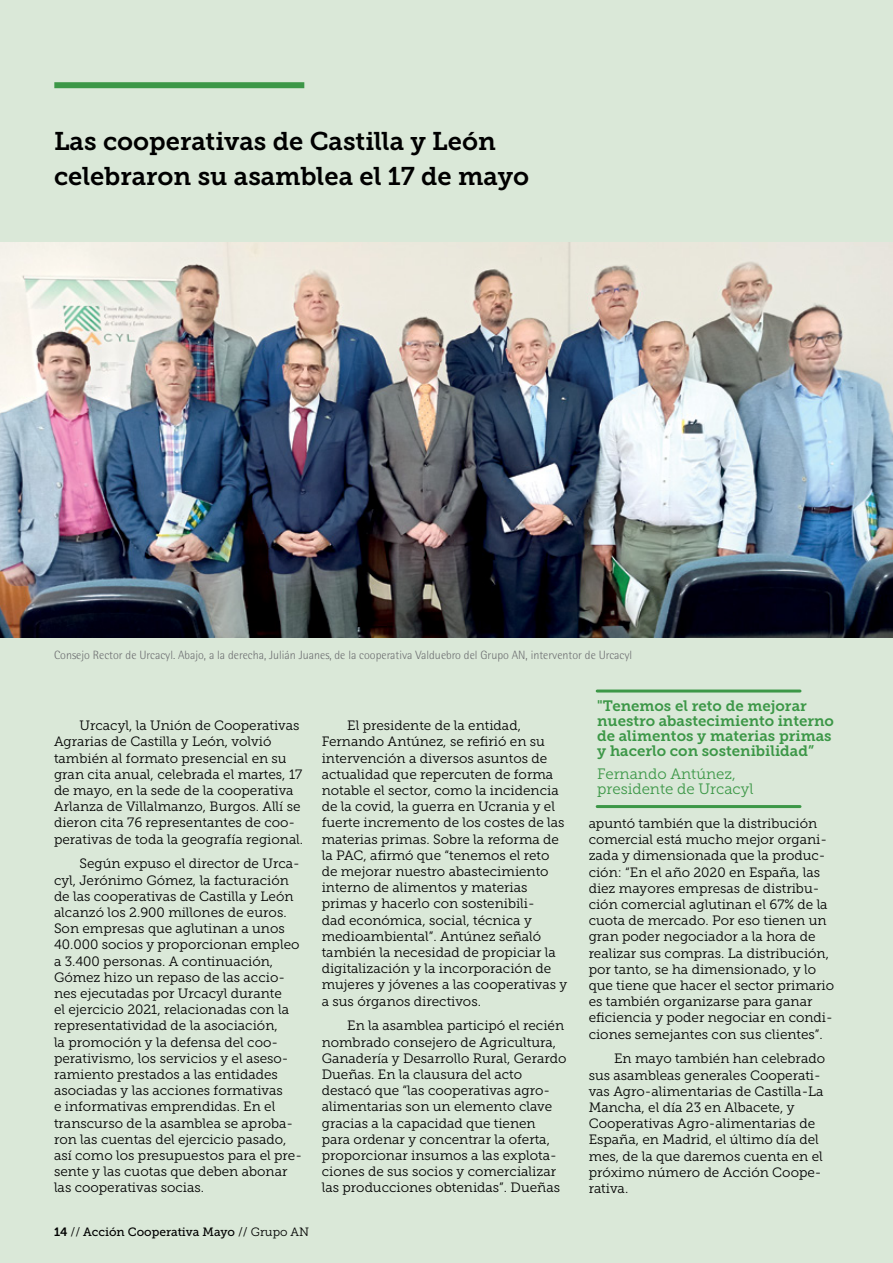
<style>
.page{position:relative;width:893px;height:1263px;background:#dae8d8}
.page>*{position:absolute;margin:0;border:0;box-sizing:border-box;transform-origin:0 0}
.t1{font:25.5px/34.8px "Museo Slab 700";color:#000}
.t2{font:15px/15px "Museo Slab 700";color:#3c9747}
.t3{font:15px/15px "Museo Slab 300";color:#3c9747}
.t4{font:13.5px/16.2px "Museo Slab 300";color:#000}
.t5{font:300 12px "Rotis Semi Sans";color:#6d6e71}
.t6{font:12px "Museo Slab 500";color:#000}
.s1{font-family:"Museo Slab 700"}
.s2{font-family:"Museo Slab 300"}
</style>
<div class="page">
<img style="left:0;top:242px;width:893px;height:395px">
<div style="left:54px;top:82px;width:250px;height:6px;background:#3c9747"></div>
<hr style="left:597px;top:805px;width:203px;height:3px;background:#3c9747">
<hr style="left:597px;top:689px;width:203px;height:3px;background:#3c9747">
<h1 class="t1" style="left:54px;top:124px;width:477px">Las cooperativas de Castilla y León celebraron su asamblea el 17 de mayo</h1>
<p class="t5" style="left:54px;top:648px;width:580px">Consejo Rector de Urcacyl. Abajo, a la derecha, Julián Juanes, de la cooperativa Valduebro del Grupo AN, interventor de Urcacyl</p>
<p class="t4" style="left:54px;top:717px;width:251px;text-indent:26px">Urcacyl, la Unión de Cooperativas Agrarias de Castilla y León, volvió también al formato presencial en su gran cita anual, celebrada el martes, 17 de mayo, en la sede de la cooperativa Arlanza de Villalmanzo, Burgos. Allí se dieron cita 76 representantes de coo&shy;perativas de toda la geografía regional.</p>
<p class="t4" style="left:54px;top:856px;width:249px;text-indent:26px">Según expuso el director de Urca&shy;cyl, Jerónimo Gómez, la facturación de las cooperativas de Castilla y León alcanzó los 2.900 millones de euros.<br>Son empresas que aglutinan a unos 40.000 socios y proporcionan empleo a 3.400 personas. A continuación, Gómez hizo un repaso de las accio&shy;nes ejecutadas por Urcacyl durante<br>el ejercicio 2021, relacionadas con la representatividad de la asociación,<br>la promoción y la defensa del coo&shy;perativismo, los servicios y el aseso&shy;ramiento prestados a las entidades asociadas y las acciones formativas<br>e informativas emprendidas. En el transcurso de la asamblea se aproba&shy;ron las cuentas del ejercicio pasado, así como los presupuestos para el pre&shy;sente y las cuotas que deben abonar las cooperativas socias.</p>
<p class="t6" style="left:54px;top:1225px;width:257px"><span class="s1">14</span> <span class="s2">//</span> Acción Cooperativa Mayo <span class="s2">// Grupo AN</span></p>
<p class="t4" style="left:322px;top:717px;width:247px;text-indent:26px">El presidente de la entidad, Fernando Antúnez, se refirió en su intervención a diversos asuntos de actualidad que repercuten de forma notable el sector, como la incidencia de la covid, la guerra en Ucrania y el fuerte incremento de los costes de las materias primas. Sobre la reforma de la PAC, afirmó que “tenemos el reto de mejorar nuestro abastecimiento interno de alimentos y materias primas y hacerlo con sostenibili-<br>dad económica, social, técnica y medioambiental”. Antúnez señaló también la necesidad de propiciar la digitalización y la incorporación de mujeres y jóvenes a las cooperativas y a sus órganos directivos.</p>
<p class="t4" style="left:322px;top:1018px;width:246px;text-indent:26px">En la asamblea participó el recién nombrado consejero de Agricultura, Ganadería y Desarrollo Rural, Gerardo Dueñas. En la clausura del acto destacó que “las cooperativas agro&shy;alimentarias son un elemento clave gracias a la capacidad que tienen para ordenar y concentrar la oferta, proporcionar insumos a las explota&shy;ciones de sus socios y comercializar las producciones obtenidas”. Dueñas</p>
<p class="t2" style="left:597px;top:698px;width:238px">"Tenemos el reto de mejorar nuestro abastecimiento interno de alimentos y materias primas y hacerlo con sostenibilidad”</p>
<p class="t3" style="left:597px;top:767px;width:158px">Fernando Antúnez, presidente de Urcacyl</p>
<p class="t4" style="left:589px;top:815px;width:247px">apuntó también que la distribución comercial está mucho mejor organi&shy;zada y dimensionada que la produc&shy;ción: “En el año 2020 en España, las diez mayores empresas de distribu&shy;ción comercial aglutinan el 67% de la cuota de mercado. Por eso tienen un gran poder negociador a la hora de realizar sus compras. La distribución, por tanto, se ha dimensionado, y lo que tiene que hacer el sector primario es también organizarse para ganar eficiencia y poder negociar en condi&shy;ciones semejantes con sus clientes”.</p>
<p class="t4" style="left:589px;top:1051px;width:238px;text-indent:26px">En mayo también han celebrado sus asambleas generales Cooperati&shy;vas Agro-alimentarias de Castilla-La<br>Mancha, el día 23 en Albacete, y<br>Cooperativas Agro-alimentarias de<br>España, en Madrid, el último día del mes, de la que daremos cuenta en el próximo número de Acción Coope&shy;rativa.</p>
</div>
